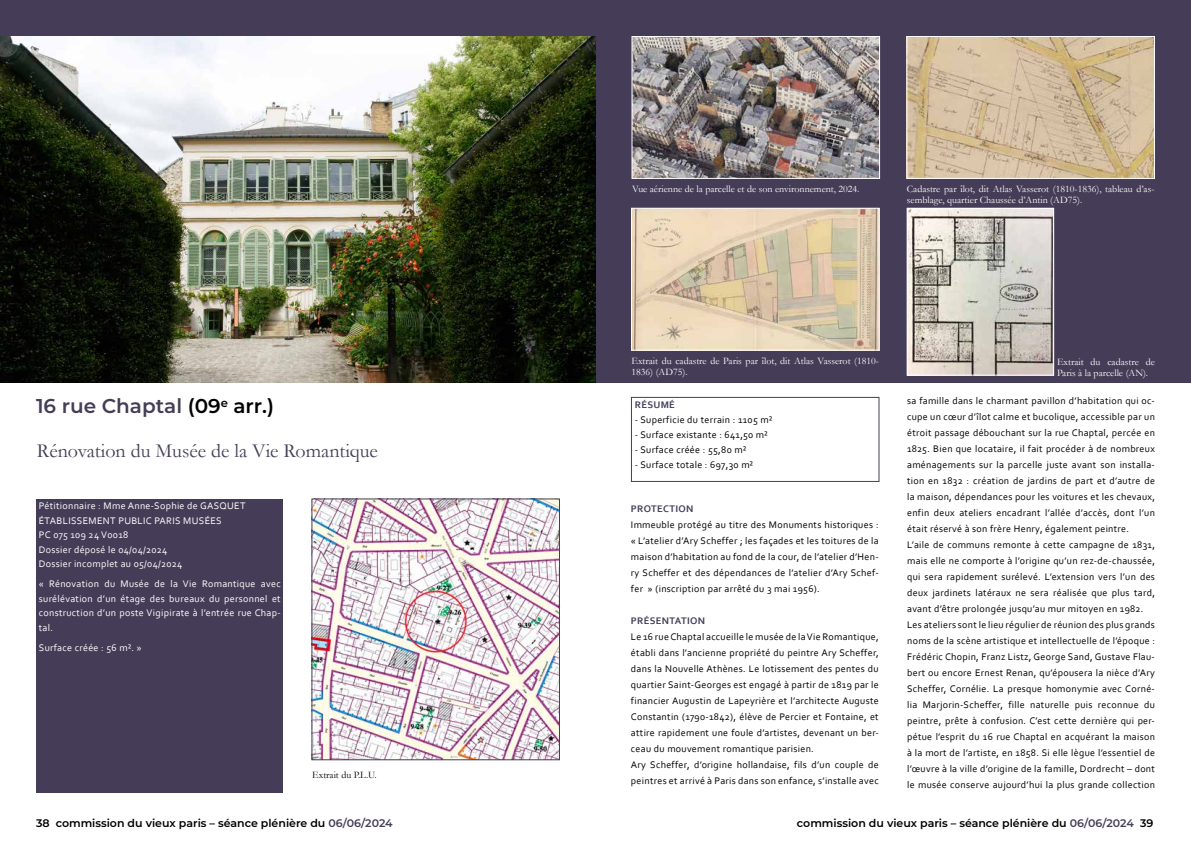
<style>
.page{position:relative;width:1191px;height:842px;background:#fff}
.page>*{position:absolute;margin:0;border:0;box-sizing:border-box;transform-origin:0 0}
.t1{font:20px "Garamond";color:#453d57}
.t2{font:600 20px "Montserrat";color:#453d57}
.t3{font:600 11px "Montserrat";color:#000}
.t4{font:10px/16px "Corbel";letter-spacing:.03em;color:#000}
.t5{font:10px/14.5px "Corbel";letter-spacing:.03em;color:#fff}
.t6{font:10px/11px "Garamond";color:#fff}
.t7{font:700 10px "Corbel";letter-spacing:.03em;color:#453d57}
.t8{font:10px "Garamond";color:#000}
.s1{color:#000}
.s2{color:#453d57}
</style>
<div class="page">
<div style="left:595px;top:0;width:596px;height:383px;background:#453d57"></div>
<div style="left:0;top:0;width:595px;height:383px;background:#453d57"></div>
<div style="left:36px;top:499px;width:247px;height:294px;background:#453d57"></div>
<img style="left:313px;top:500px;width:245px;height:258px">
<div style="left:311px;top:498px;width:249px;height:262px;border:1px solid #453d57"></div>
<img style="left:0;top:36px;width:595px;height:347px">
<div style="left:631px;top:397px;width:248px;height:85px;border:1px solid #453d57"></div>
<img style="left:633px;top:210px;width:244px;height:139px">
<div style="left:631px;top:208px;width:248px;height:143px;border:1px solid #fff"></div>
<img style="left:908px;top:210px;width:144px;height:164px">
<div style="left:906px;top:208px;width:148px;height:168px;border:1px solid #fff"></div>
<img style="left:633px;top:38px;width:245px;height:139px">
<div style="left:631px;top:36px;width:249px;height:143px;border:1px solid #fff"></div>
<img style="left:908px;top:38px;width:245px;height:139px">
<div style="left:906px;top:36px;width:249px;height:143px;border:1px solid #fff"></div>
<p class="t6" style="left:632px;top:183px;width:229px">Vue aérienne de la parcelle et de son environnement, 2024.</p>
<p class="t6" style="left:907px;top:183px;width:249px">Cadastre par îlot, dit Atlas Vasserot (1810-1836), tableau d’as&shy;semblage, quartier Chaussée d’Antin (AD75).</p>
<h1 class="t2" style="left:36px;top:392px;width:239px">16 rue Chaptal <span class="s1">(09</span><sup>e</sup> <span class="s1">arr.)</span></h1>
<h1 class="t1" style="left:37px;top:437px;width:342px">Rénovation du Musée de la Vie Romantique</h1>
<p class="t5" style="left:39px;top:498px;width:208px">Pétitionnaire : Mme Anne-Sophie de GASQUET<br>ÉTABLISSEMENT PUBLIC PARIS MUSÉES<br>PC 075 109 24 V0018<br>Dossier déposé le 04/04/2024<br>Dossier incomplet au 05/04/2024</p>
<p class="t5" style="left:39px;top:577px;width:243px;text-align:justify">« Rénovation du Musée de la Vie Romantique avec surélévation d’un étage des bureaux du personnel et construction d’un poste Vigipirate à l’entrée rue Chap&shy;tal.</p>
<p class="t5" style="left:39px;top:640px;width:104px">Surface créée : 56 m². »</p>
<p class="t8" style="left:312px;top:768px;width:66px">Extrait du P.L.U.</p>
<p class="t6" style="left:631px;top:355px;width:249px">Extrait du cadastre de Paris par îlot, dit Atlas Vasserot (1810-<br>1836) (AD75).</p>
<p class="t7" style="left:635px;top:399px;width:42px">RÉSUMÉ</p>
<p class="t4" style="left:635px;top:412px;width:139px">- Superficie du terrain : 1105 m²</p>
<p class="t4" style="left:635px;top:427px;width:134px">- Surface existante : 641,50 m²</p>
<p class="t4" style="left:635px;top:442px;width:113px">- Surface créée : 55,80 m²</p>
<p class="t4" style="left:635px;top:457px;width:120px">- Surface totale : 697,30 m²</p>
<p class="t7" style="left:631px;top:503px;width:64px">PROTECTION</p>
<p class="t4" style="left:631px;top:517px;width:249px;text-align:justify">Immeuble protégé au titre des Monuments historiques : « L’atelier d’Ary Scheffer ; les façades et les toitures de la maison d’habitation au fond de la cour, de l’atelier d’Hen&shy;ry Scheffer et des dépendances de l’atelier d’Ary Schef&shy;fer » (inscription par arrêté du 3 mai 1956).</p>
<p class="t7" style="left:631px;top:615px;width:76px">PRÉSENTATION</p>
<p class="t4" style="left:631px;top:629px;width:249px">Le 16 rue Chaptal accueille le musée de la Vie Romantique, établi dans l’ancienne propriété du peintre Ary Scheffer, dans la Nouvelle Athènes. Le lotissement des pentes du quartier Saint-Georges est engagé à partir de 1819 par le financier Augustin de Lapeyrière et l’architecte Auguste Constantin (1790-1842), élève de Percier et Fontaine, et attire rapidement une foule d’artistes, devenant un ber&shy;ceau du mouvement romantique parisien.<br>Ary Scheffer, d’origine hollandaise, fils d’un couple de peintres et arrivé à Paris dans son enfance, s’installe avec</p>
<p class="t6" style="left:1057px;top:356px;width:99px">Extrait du cadastre de<br>Paris à la parcelle (AN).</p>
<p class="t4" style="left:907px;top:393px;width:249px">sa famille dans le charmant pavillon d’habitation qui oc&shy;cupe un cœur d’îlot calme et bucolique, accessible par un étroit passage débouchant sur la rue Chaptal, percée en 1825. Bien que locataire, il fait procéder à de nombreux aménagements sur la parcelle juste avant son installa&shy;tion en 1832 : création de jardins de part et d’autre de la maison, dépendances pour les voitures et les chevaux, enfin deux ateliers encadrant l’allée d’accès, dont l’un était réservé à son frère Henry, également peintre.<br>L’aile de communs remonte à cette campagne de 1831, mais elle ne comporte à l’origine qu’un rez-de-chaussée, qui sera rapidement surélevé. L’extension vers l’un des deux jardinets latéraux ne sera réalisée que plus tard, avant d’être prolongée jusqu’au mur mitoyen en 1982.<br>Les ateliers sont le lieu régulier de réunion des plus grands noms de la scène artistique et intellectuelle de l’époque :<br>Frédéric Chopin, Franz Listz, George Sand, Gustave Flau&shy;bert ou encore Ernest Renan, qu’épousera la nièce d’Ary Scheffer, Cornélie. La presque homonymie avec Corné&shy;lia Marjorin-Scheffer, fille naturelle puis reconnue du peintre, prête à confusion. C’est cette dernière qui per&shy;pétue l’esprit du 16 rue Chaptal en acquérant la maison à la mort de l’artiste, en 1858. Si elle lègue l’essentiel de l’œuvre à la ville d’origine de la famille, Dordrecht – dont le musée conserve aujourd’hui la plus grande collection</p>
<p class="t3" style="left:36px;top:815px;width:358px">38 commission du vieux paris – séance plénière du <span class="s2">06/06/2024</span></p>
<p class="t3" style="left:797px;top:815px;width:358px">commission du vieux paris – séance plénière du <span class="s2">06/06/2024</span> 39</p>
</div>
